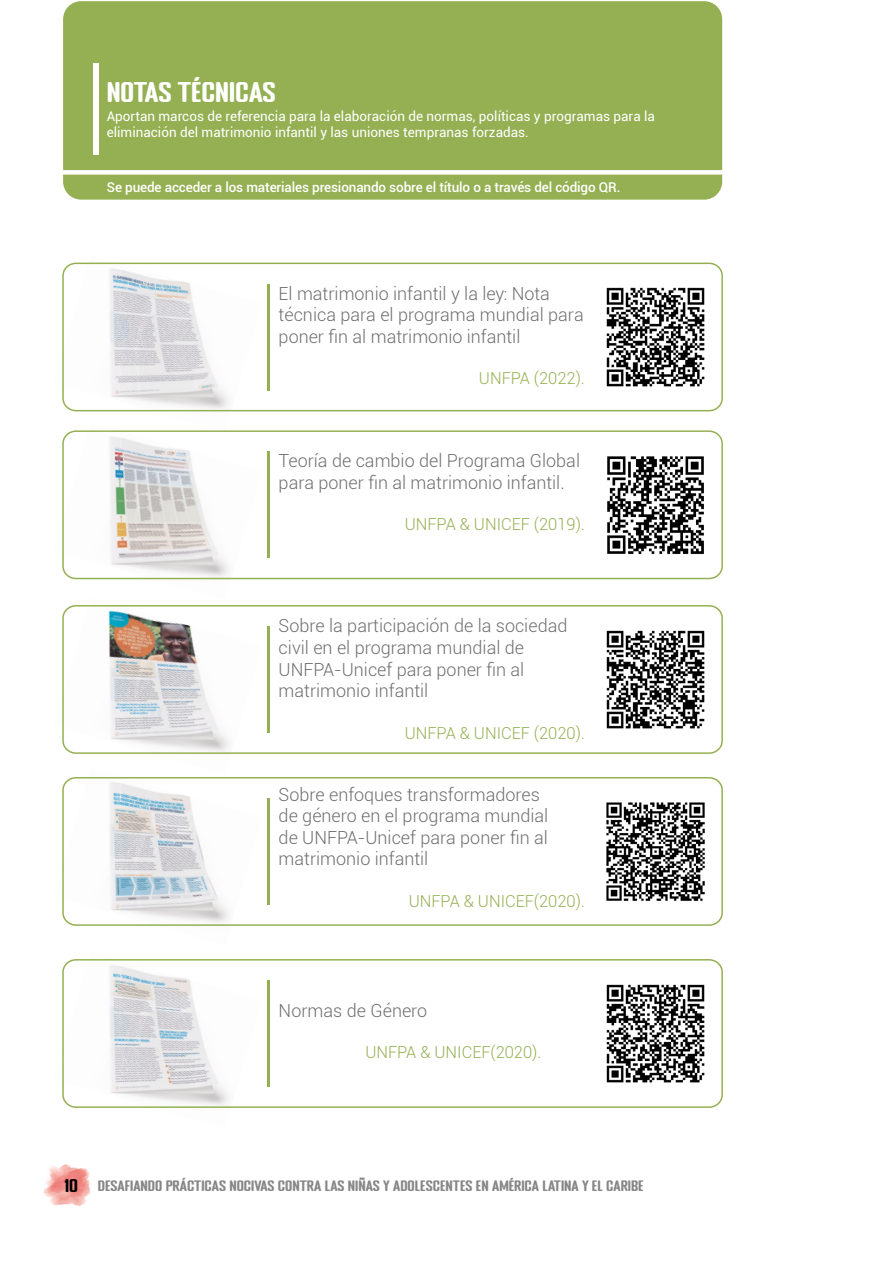
<style>
.page{position:relative;width:893px;height:1263px;background:#fff}
.page>*{position:absolute;margin:0;border:0;box-sizing:border-box;transform-origin:0 0}
.t1{font:25.5px "PASTI";color:#fff}
.t2{font:300 18px/21.6px "Roboto";color:#706f6f}
.t3{font:300 16.5px "Roboto";color:#95b053}
.t4{font:13.5px/16.2px "Roboto";color:#fff}
.t5{font:13.5px "PASTI";color:#878787}
.t6{font:500 13.5px "Roboto";letter-spacing:-.01em;color:#fff}
.s1{font-size:16.5px;color:#000}
</style>
<div class="page">
<img style="left:43px;top:1164px;width:48px;height:42px">
<div style="left:63px;top:1px;width:659px;height:199px;background:#95b053;border-radius:18px"></div>
<div style="left:60px;top:170px;width:663px;height:5px;background:#fff"></div>
<div style="left:93px;top:63px;width:5px;height:92px;background:#fff"></div>
<img style="left:63px;top:262px;width:199px;height:150px">
<img style="left:606px;top:287px;width:99px;height:100px">
<div style="left:62px;top:263px;width:661px;height:148px;border:2px solid #95b053;border-radius:13px"></div>
<hr style="left:267px;top:284px;width:3px;height:106px;background:#95b053">
<img style="left:63px;top:433px;width:199px;height:147px">
<img style="left:65px;top:608px;width:164px;height:143px">
<img style="left:65px;top:780px;width:164px;height:143px">
<img style="left:65px;top:962px;width:164px;height:143px">
<div style="left:62px;top:430px;width:661px;height:149px;border:2px solid #95b053;border-radius:13px"></div>
<div style="left:62px;top:605px;width:661px;height:149px;border:2px solid #95b053;border-radius:13px"></div>
<div style="left:62px;top:777px;width:661px;height:149px;border:2px solid #95b053;border-radius:13px"></div>
<div style="left:62px;top:959px;width:661px;height:149px;border:2px solid #95b053;border-radius:13px"></div>
<hr style="left:267px;top:452px;width:3px;height:106px;background:#95b053">
<hr style="left:267px;top:626px;width:3px;height:106px;background:#95b053">
<hr style="left:267px;top:798px;width:3px;height:106px;background:#95b053">
<hr style="left:267px;top:980px;width:3px;height:106px;background:#95b053">
<img style="left:607px;top:456px;width:97px;height:99px">
<img style="left:606px;top:630px;width:99px;height:99px">
<img style="left:606px;top:802px;width:99px;height:99px">
<img style="left:606px;top:984px;width:99px;height:99px">
<h1 class="t1" style="left:107px;top:77px;width:171px">NOTAS TÉCNICAS</h1>
<p class="t4" style="left:107px;top:108px;width:550px">Aportan marcos de referencia para la elaboración de normas, políticas y programas para la eliminación del matrimonio infantil y las uniones tempranas forzadas.</p>
<p class="t6" style="left:107px;top:178px;width:515px">Se puede acceder a los materiales presionando sobre el título o a través del código QR.</p>
<p class="t2" style="left:279px;top:282px;width:307px">El matrimonio infantil y la ley: Nota técnica para el programa mundial para poner fin al matrimonio infantil</p>
<p class="t3" style="left:479px;top:367px;width:107px">UNFPA (2022).</p>
<p class="t2" style="left:279px;top:450px;width:303px">Teoría de cambio del Programa Global para poner fin al matrimonio infantil.</p>
<p class="t3" style="left:405px;top:513px;width:182px">UNFPA &amp; UNICEF (2019).</p>
<p class="t2" style="left:279px;top:615px;width:290px">Sobre la participación de la sociedad civil en el programa mundial de<br>UNFPA-Unicef para poner fin al matrimonio infantil</p>
<p class="t3" style="left:405px;top:721px;width:182px">UNFPA &amp; UNICEF (2020).</p>
<p class="t2" style="left:279px;top:783px;width:271px">Sobre enfoques transformadores de género en el programa mundial de UNFPA-Unicef para poner fin al matrimonio infantil</p>
<p class="t3" style="left:409px;top:889px;width:178px">UNFPA &amp; UNICEF(2020).</p>
<p class="t2" style="left:279px;top:999px;width:150px">Normas de Género</p>
<p class="t3" style="left:365px;top:1041px;width:178px">UNFPA &amp; UNICEF(2020).</p>
<p class="t5" style="left:64px;top:1177px;width:581px"><span class="s1">10</span> DESAFIANDO PRÁCTICAS NOCIVAS CONTRA LAS NIÑAS Y ADOLESCENTES EN AMÉRICA LATINA Y EL CARIBE</p>
</div>
